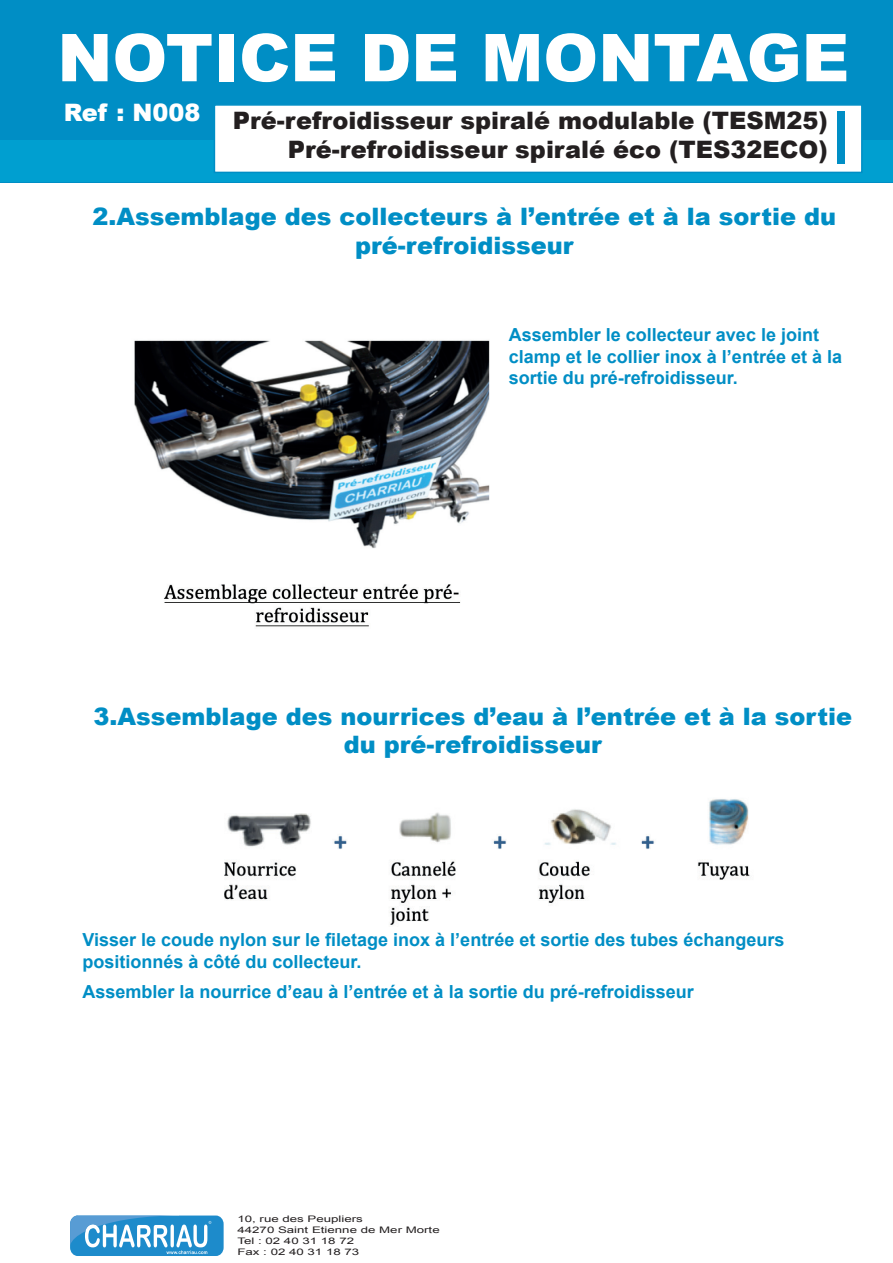
<style>
.page{position:relative;width:893px;height:1263px;background:#fff}
.page>*{position:absolute;margin:0;border:0;box-sizing:border-box;transform-origin:0 0}
.t1{font:900 66px "Arial";color:#fff}
.t2{font:900 24px/28.8px "Arial";color:#008ec5;text-align:center}
.t3{font:900 24px/28.8px "Arial";color:#231f20;text-align:right}
.t4{font:900 24px "Arial";color:#fff}
.t5{font:700 18px/21.6px "Arial";color:#008ec5}
.t6{font:9px/10.8px "Arial";color:#231f20;scale:1.48 1}
</style>
<div class="page">
<div style="left:0;top:0;width:893px;height:182px;background:#008ec5"></div>
<div style="left:0;top:140px;width:893px;height:42px;background:#009fd0"></div>
<div style="left:214px;top:104px;width:649px;height:69px;background:#fff;border:2px solid #008ec5"></div>
<div style="left:837px;top:111px;width:7px;height:53px;background:#008ec5"></div>
<div style="left:70px;top:1215px;width:154px;height:41px;background:#1d8bcb;border-radius:8px"></div>
<svg style="left:70px;top:1215px;width:141px;height:39px"></svg>
<img style="left:224px;top:799px;width:526px;height:126px">
<img style="left:134px;top:340px;width:356px;height:287px">
<h1 class="t1" style="left:57px;top:10px;width:793px">NOTICE DE MONTAGE</h1>
<h2 class="t4" style="left:64px;top:95px;width:138px">Ref : N008</h2>
<h2 class="t3" style="left:233px;top:105px;width:596px">Pré-refroidisseur spiralé modulable (TESM25)<br>Pré-refroidisseur spiralé éco (TES32ECO)</h2>
<h2 class="t2" style="left:93px;top:201px;width:745px">2.Assemblage des collecteurs à l’entrée et à la sortie du pré-refroidisseur</h2>
<p class="t5" style="left:509px;top:324px;width:335px">Assembler le collecteur avec le joint clamp et le collier inox à l’entrée et à la sortie du pré-refroidisseur.</p>
<h2 class="t2" style="left:93px;top:701px;width:760px">3.Assemblage des nourrices d’eau à l’entrée et à la sortie du pré-refroidisseur</h2>
<p class="t5" style="left:82px;top:929px;width:703px">Visser le coude nylon sur le filetage inox à l’entrée et sortie des tubes échangeurs positionnés à côté du collecteur.</p>
<p class="t5" style="left:82px;top:981px;width:613px">Assembler la nourrice d’eau à l’entrée et à la sortie du pré-refroidisseur</p>
<p class="t6" style="left:237px;top:1214px;width:138px">10, rue des Peupliers<br>44270 Saint Etienne de Mer Morte<br>Tel : 02 40 31 18 72<br>Fax : 02 40 31 18 73</p>
</div>
